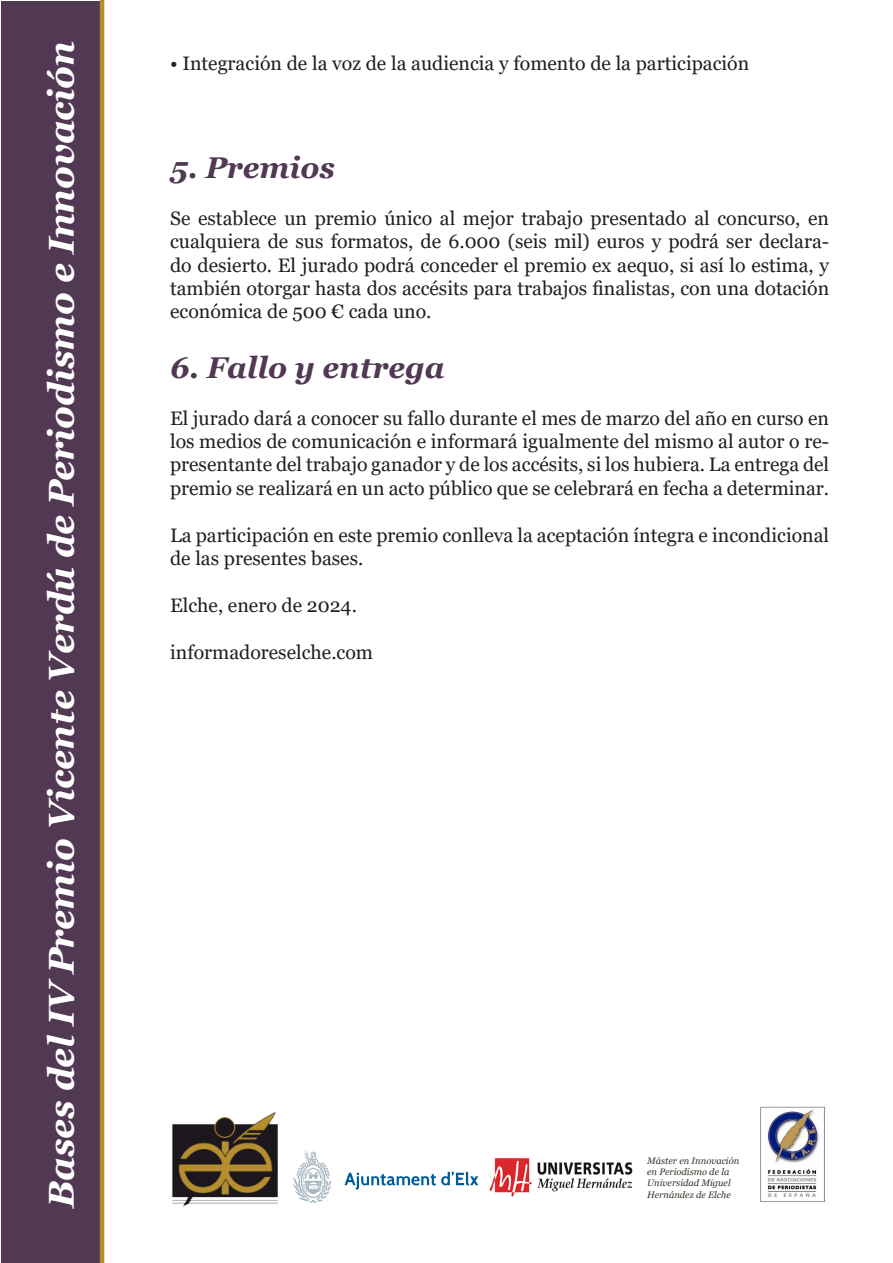
<style>
.page{position:relative;width:893px;height:1263px;background:#fff}
.page>*{position:absolute;margin:0;border:0;box-sizing:border-box;transform-origin:0 0}
.t1{font:italic 700 36px "Georgia";letter-spacing:-.005em;color:#fff}
.t2{font:italic 700 30px "Georgia";color:#513853}
.t3{font:19.5px/23.4px "Georgia";color:#231f20;text-align:justify}
.t4{font:italic 9.3px/11.2px "Georgia";color:#38342b}
</style>
<div class="page">
<div style="left:1px;top:1px;width:102px;height:1261px;background:#513853"></div>
<img style="left:760px;top:1106px;width:65px;height:96px">
<svg style="left:293px;top:1150px;width:38px;height:53px"></svg>
<svg style="left:344px;top:1172px;width:134px;height:17px"></svg>
<hr style="left:100px;top:0;width:4px;height:1263px;background:#b48d31">
<img style="left:172px;top:1112px;width:106px;height:95px">
<img style="left:489px;top:1158px;width:144px;height:39px">
<p class="t1" style="left:38px;top:1208px;width:1168px;rotate:-90deg">Bases del IVPremio Vicente Verdú de Periodismo e Innovación</p>
<p class="t3" style="left:170px;top:52px;width:581px">• Integración de la voz de la audiencia y fomento de la participación</p>
<p class="t2" style="left:170px;top:148px;width:166px">5. Premios</p>
<p class="t3" style="left:170px;top:207px;width:661px">Se establece un premio único al mejor trabajo presentado al concurso, en cualquiera de sus formatos, de 6.000 (seis mil) euros y podrá ser declara&shy;do desierto. El jurado podrá conceder el premio ex aequo, si así lo estima, y también otorgar hasta dos accésits para trabajos finalistas, con una dotación económica de 500 € cada uno.</p>
<p class="t2" style="left:170px;top:348px;width:276px">6. Fallo y entrega</p>
<p class="t3" style="left:170px;top:407px;width:661px">El jurado dará a conocer su fallo durante el mes de marzo del año en curso en los medios de comunicación e informará igualmente del mismo al autor o re&shy;presentante del trabajo ganador y de los accésits, si los hubiera. La entrega del premio se realizará en un acto público que se celebrará en fecha a determinar.</p>
<p class="t3" style="left:170px;top:524px;width:661px">La participación en este premio conlleva la aceptación íntegra e incondicional de las presentes bases.</p>
<p class="t3" style="left:170px;top:594px;width:188px">Elche, enero de 2024.</p>
<p class="t3" style="left:170px;top:641px;width:205px">informadoreselche.com</p>
<p class="t4" style="left:647px;top:1155px;width:94px">Máster en Innovación en Periodismo de la<br>Universidad Miguel<br>Hernández de Elche</p>
</div>
